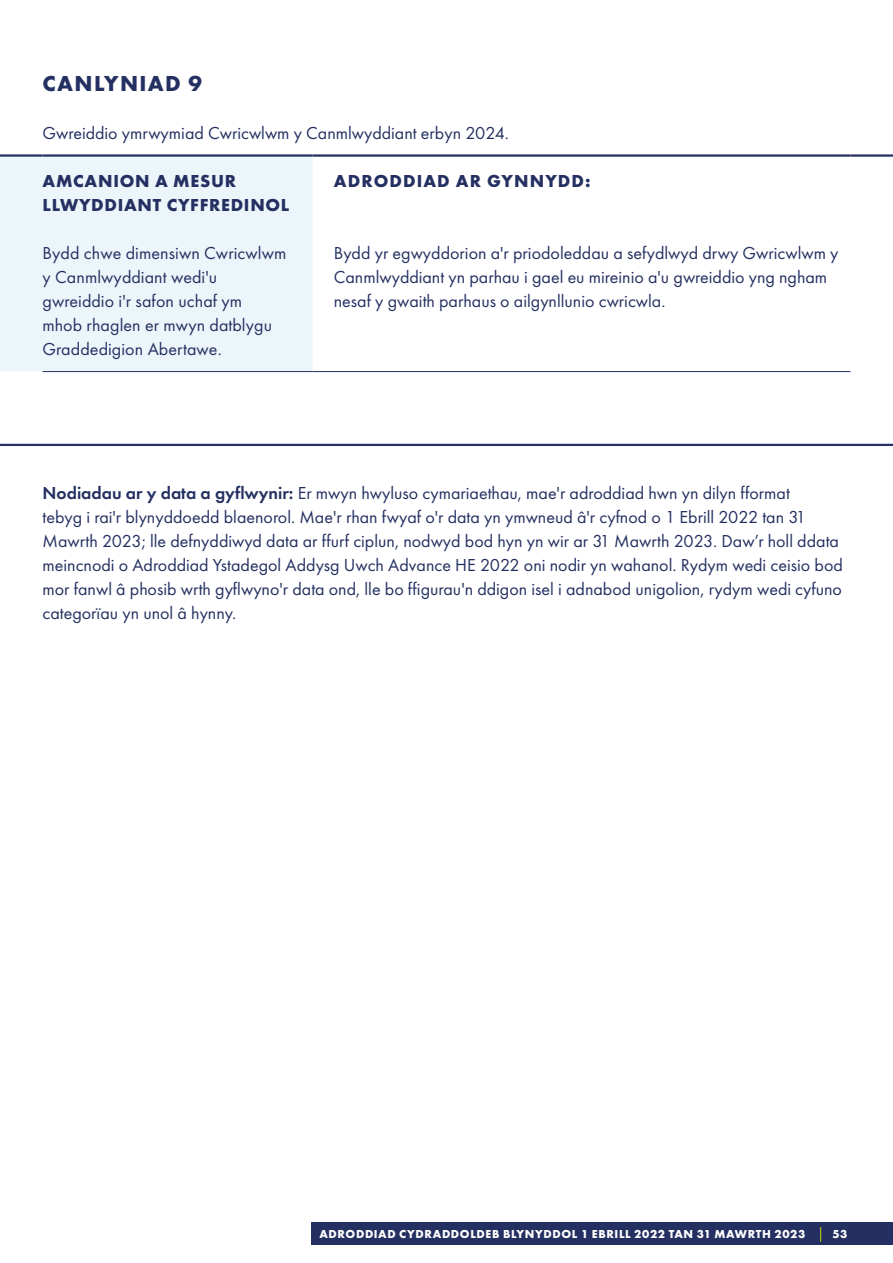
<style>
.page{position:relative;width:893px;height:1263px;background:#fff}
.page>*{position:absolute;margin:0;border:0;box-sizing:border-box;transform-origin:0 0}
.Sub_Heading{font:700 22.5px "Futura PT";letter-spacing:.06em;color:#243061}
.Body_Appendix{font:18px/24px "Futura PT";color:#243061}
.Body_Table{font:18px/24px "Futura PT";color:#243061}
.Sub_Heading_2_Table{font:700 18px/24px "Futura PT";letter-spacing:.04em;color:#243061}
.Sub_Heading_2{font:700 18px "Futura PT";letter-spacing:.06em;color:#243061}
.t1{font:700 12px "Futura PT";letter-spacing:.055em;color:#fff}
.s1{font-weight:600}
</style>
<div class="page">
<div style="left:0;top:157px;width:313px;height:215px;background:#ecf5fa"></div>
<hr style="left:43px;top:371px;width:270px;height:1px;background:#243061">
<hr style="left:313px;top:371px;width:537px;height:1px;background:#243061">
<hr style="left:0;top:154px;width:43px;height:3px;background:#243061">
<hr style="left:43px;top:154px;width:270px;height:3px;background:#243061">
<hr style="left:313px;top:154px;width:537px;height:3px;background:#243061">
<hr style="left:850px;top:154px;width:43px;height:3px;background:#243061">
<hr style="left:0;top:444px;width:893px;height:2px;background:#243061">
<div style="left:311px;top:1222px;width:582px;height:23px;background:#243061"></div>
<svg style="left:820px;top:1227px;width:1px;height:15px"></svg>
<h2 class="Sub_Heading" style="left:43px;top:68px;width:161px">CANLYNIAD 9</h2>
<p class="Body_Appendix" style="left:43px;top:120px;width:468px">Gwreiddio ymrwymiad Cwricwlwm y Canmlwyddiant erbyn 2024.</p>
<p class="Sub_Heading_2_Table" style="left:43px;top:168px;width:248px">AMCANION A MESUR<br>LLWYDDIANT CYFFREDINOL</p>
<p class="Body_Appendix" style="left:43px;top:240px;width:245px">Bydd chwe dimensiwn Cwricwlwm y Canmlwyddiant wedi'u gwreiddio i'r safon uchaf ym mhob rhaglen er mwyn datblygu<br>Graddedigion Abertawe.</p>
<p class="Sub_Heading_2" style="left:334px;top:169px;width:258px">ADRODDIAD AR GYNNYDD:</p>
<p class="Body_Table" style="left:334px;top:240px;width:506px">Bydd yr egwyddorion a'r priodoleddau a sefydlwyd drwy Gwricwlwm y<br>Canmlwyddiant yn parhau i gael eu mireinio a'u gwreiddio yng ngham nesaf y gwaith parhaus o ailgynllunio cwricwla.</p>
<p class="Body_Appendix" style="left:43px;top:480px;width:802px"><span class="s1">Nodiadau ar y data a gyflwynir:</span> Er mwyn hwyluso cymariaethau, mae'r adroddiad hwn yn dilyn fformat<br>tebyg i rai'r blynyddoedd blaenorol. Mae'r rhan fwyaf o'r data yn ymwneud â'r cyfnod o 1 Ebrill 2022 tan 31<br>Mawrth 2023; lle defnyddiwyd data ar ffurf ciplun, nodwyd bod hyn yn wir ar 31 Mawrth 2023. Daw’r holl ddata meincnodi o Adroddiad Ystadegol Addysg Uwch Advance HE 2022 oni nodir yn wahanol. Rydym wedi ceisio bod mor fanwl â phosib wrth gyflwyno'r data ond, lle bo ffigurau'n ddigon isel i adnabod unigolion, rydym wedi cyfuno categorïau yn unol â hynny.</p>
<p class="t1" style="left:320px;top:1226px;width:487px">ADRODDIAD CYDRADDOLDEB BLYNYDDOL 1 EBRILL 2022 TAN 31 MAWRTH 2023</p>
<p class="t1" style="left:833px;top:1226px;width:16px">53</p>
</div>
